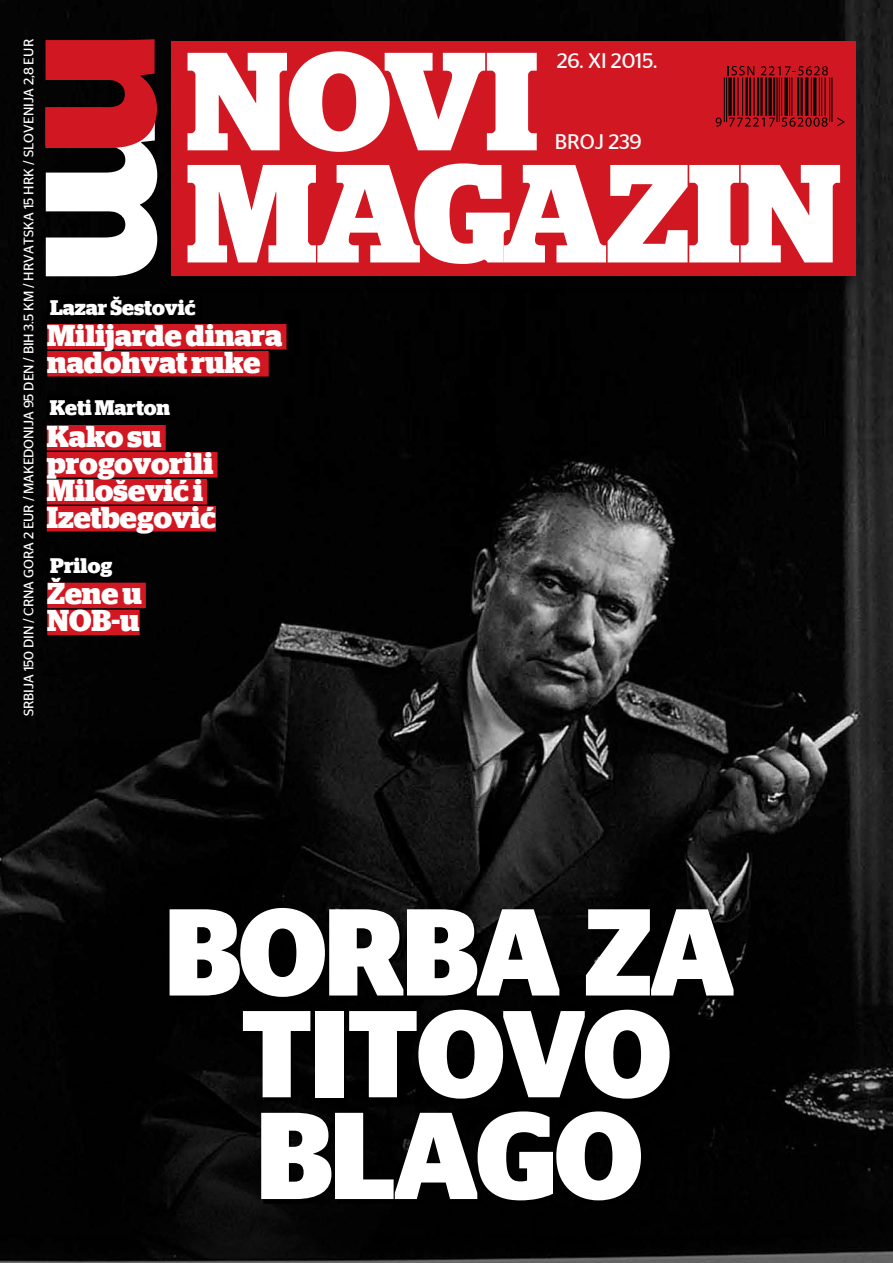
<style>
.page{position:relative;width:893px;height:1263px;background:#fff}
.page>*{position:absolute;margin:0;border:0;box-sizing:border-box;transform-origin:0 0}
.t1{font:700 139.35px/112.1px "Stag";letter-spacing:-.005em;color:#fff}
.t2{font:700 123.15px/101.7px "Stag Sans";letter-spacing:-.035em;color:#fff;text-align:center;scale:.96 1}
.t3{font:700 30px/27px "Stag";color:#fff}
.t4{font:700 21px "Stag";color:#fff}
.t5{font:21px "Stag Sans";letter-spacing:-.005em;color:#fff}
.t6{font:13.8px "Stag Sans";letter-spacing:-.005em;color:#fff}
</style>
<div class="page">
<img style="left:0;top:0;width:893px;height:682px">
<svg style="left:0;top:682px;width:893px;height:581px;background:#0e0e0e"></svg>
<div style="left:162px;top:41px;width:702px;height:252px;background:#000"></div>
<div style="left:171px;top:41px;width:685px;height:235px;background:#d11822"></div>
<hr style="left:724px;top:77px;width:1px;height:45px;background:#000">
<hr style="left:726px;top:77px;width:1px;height:45px;background:#000">
<svg style="left:728px;top:77px;width:4px;height:39px"></svg>
<hr style="left:733px;top:77px;width:2px;height:39px;background:#000">
<hr style="left:738px;top:77px;width:1px;height:39px;background:#000">
<hr style="left:742px;top:77px;width:1px;height:39px;background:#000">
<hr style="left:746px;top:77px;width:2px;height:39px;background:#000">
<hr style="left:749px;top:77px;width:2px;height:39px;background:#000">
<hr style="left:754px;top:77px;width:1px;height:39px;background:#000">
<hr style="left:757px;top:77px;width:2px;height:39px;background:#000">
<hr style="left:760px;top:77px;width:3px;height:39px;background:#000">
<hr style="left:765px;top:77px;width:2px;height:39px;background:#000">
<svg style="left:768px;top:77px;width:4px;height:39px"></svg>
<hr style="left:773px;top:77px;width:2px;height:39px;background:#000">
<hr style="left:776px;top:77px;width:1px;height:45px;background:#000">
<hr style="left:779px;top:77px;width:1px;height:45px;background:#000">
<hr style="left:781px;top:77px;width:1px;height:39px;background:#000">
<svg style="left:784px;top:77px;width:4px;height:39px"></svg>
<hr style="left:789px;top:77px;width:1px;height:39px;background:#000">
<hr style="left:791px;top:77px;width:1px;height:39px;background:#000">
<hr style="left:797px;top:77px;width:2px;height:39px;background:#000">
<hr style="left:801px;top:77px;width:2px;height:39px;background:#000">
<hr style="left:805px;top:77px;width:3px;height:39px;background:#000">
<hr style="left:811px;top:77px;width:1px;height:39px;background:#000">
<hr style="left:813px;top:77px;width:3px;height:39px;background:#000">
<hr style="left:819px;top:77px;width:1px;height:39px;background:#000">
<hr style="left:821px;top:77px;width:1px;height:39px;background:#000">
<hr style="left:825px;top:77px;width:1px;height:39px;background:#000">
<hr style="left:829px;top:77px;width:1px;height:45px;background:#000">
<hr style="left:831px;top:77px;width:1px;height:45px;background:#000">
<svg style="left:716px;top:117px;width:6px;height:10px"></svg>
<svg style="left:729px;top:117px;width:46px;height:10px"></svg>
<svg style="left:782px;top:117px;width:46px;height:10px"></svg>
<svg style="left:728px;top:66px;width:26px;height:9px"></svg>
<svg style="left:761px;top:66px;width:67px;height:9px"></svg>
<svg style="left:837px;top:117px;width:8px;height:10px"></svg>
<svg style="left:46px;top:39px;width:111px;height:237px"></svg>
<div style="left:47px;top:295px;width:154px;height:24px;background:#000"></div>
<div style="left:47px;top:324px;width:239px;height:25px;background:#d11822"></div>
<div style="left:47px;top:351px;width:222px;height:25px;background:#d11822"></div>
<div style="left:172px;top:911px;width:564px;height:293px;background:#000"></div>
<div style="left:47px;top:396px;width:129px;height:24px;background:#000"></div>
<div style="left:47px;top:425px;width:119px;height:25px;background:#d11822"></div>
<div style="left:47px;top:452px;width:170px;height:25px;background:#d11822"></div>
<div style="left:47px;top:479px;width:160px;height:25px;background:#d11822"></div>
<div style="left:47px;top:506px;width:169px;height:25px;background:#d11822"></div>
<div style="left:47px;top:554px;width:68px;height:24px;background:#000"></div>
<div style="left:47px;top:583px;width:99px;height:25px;background:#d11822"></div>
<div style="left:47px;top:610px;width:93px;height:25px;background:#d11822"></div>
<p class="t6" style="left:21px;top:716px;width:678px;rotate:-90deg">SRBIJA 150 DIN / CRNA GORA 2 EUR / MAKEDONIJA 95 DEN / BIH 3.5 KM / Hrvatska 15 HRK / Slovenija 2,8 EUR</p>
<h1 class="t1" style="left:186px;top:46px;width:657px">NOVI<br>MAGAZIN</h1>
<h3 class="t5" style="left:557px;top:49px;width:102px">26. XI 2015.</h3>
<h3 class="t5" style="left:555px;top:129px;width:88px">BROJ 239</h3>
<h3 class="t4" style="left:50px;top:295px;width:147px">Lazar Šestović</h3>
<h3 class="t3" style="left:47px;top:322px;width:237px">Milijarde dinara nadohvat ruke</h3>
<h3 class="t4" style="left:50px;top:396px;width:122px">Keti Marton</h3>
<h3 class="t3" style="left:47px;top:423px;width:171px">Kako su progovorili<br>Milošević i<br>Izetbegović</h3>
<h3 class="t4" style="left:50px;top:553px;width:64px">Prilog</h3>
<h3 class="t3" style="left:47px;top:580px;width:96px">Žene u<br>NOB-u</h3>
<h2 class="t2" style="left:164px;top:902px;width:597px">BORBA ZA<br>TITOVO<br>BLAGO</h2>
</div>
